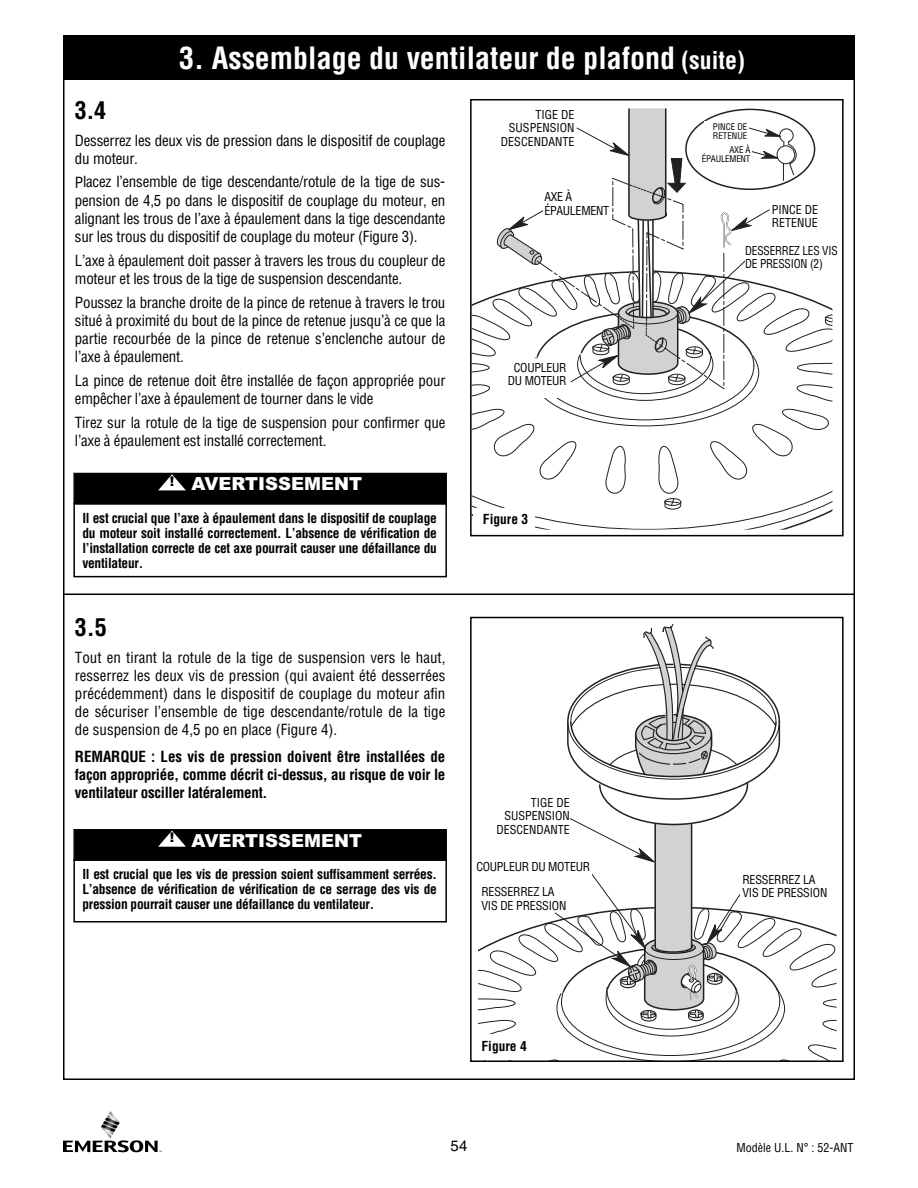
<style>
.page{position:relative;width:918px;height:1188px;background:#fff}
.page>*{position:absolute;margin:0;border:0;box-sizing:border-box;transform-origin:0 0}
.t1{font:700 condensed 30px "Helvetica";color:#fff}
.t2{font:700 condensed 24px "Helvetica";color:#000}
.t3{font:900 18px "Arial";color:#fff}
.t4{font:condensed 15px/18px "Helvetica";letter-spacing:-.015em;color:#000}
.t5{font:700 condensed 15px/18px "Helvetica";letter-spacing:-.02em;color:#000;text-align:justify}
.t6{font:15px "Helvetica";color:#000}
.t7{font:700 condensed 13.5px/15px "Helvetica";letter-spacing:-.02em;color:#000;text-align:justify}
.t8{font:condensed 13.5px/13.5px "Helvetica";color:#231f20}
.t9{font:condensed 12px/13.5px "Helvetica";letter-spacing:-.015em;color:#000;text-align:right}
.t10{font:condensed 12px/13.5px "Helvetica";letter-spacing:-.015em;color:#000;scale:.95 1}
.t11{font:condensed 10.5px/10.5px "Helvetica";color:#231f20}
.t12{font:condensed 9px/9px "Helvetica";letter-spacing:-.01em;color:#000}
.s1{font-size:24px}
</style>
<div class="page">
<img style="left:110px;top:1111px;width:6px;height:7px">
<img style="left:105px;top:1132px;width:7px;height:7px">
<svg style="left:101px;top:1118px;width:19px;height:14px"></svg>
<svg style="left:63px;top:1140px;width:99px;height:12px"></svg>
<svg style="left:473px;top:108px;width:360px;height:422px"></svg>
<div style="left:470px;top:99px;width:374px;height:437px;border:2px solid #000"></div>
<div style="left:473px;top:508px;width:62px;height:25px;background:#fff"></div>
<div style="left:63px;top:35px;width:792px;height:45px;background:#000"></div>
<hr style="left:63px;top:594px;width:792px;height:1px;background:#000">
<svg style="left:478px;top:624px;width:359px;height:435px"></svg>
<div style="left:470px;top:617px;width:374px;height:445px;border:2px solid #000"></div>
<div style="left:475px;top:1035px;width:66px;height:25px;background:#fff"></div>
<div style="left:73px;top:503px;width:374px;height:74px;border:2px solid #000"></div>
<div style="left:75px;top:474px;width:370px;height:29px;background:#000"></div>
<div style="left:73px;top:473px;width:374px;height:32px;border:2px solid #000"></div>
<svg style="left:158px;top:474px;width:28px;height:16px"></svg>
<div style="left:73px;top:859px;width:374px;height:63px;border:2px solid #000"></div>
<div style="left:75px;top:831px;width:370px;height:28px;background:#000"></div>
<div style="left:73px;top:829px;width:374px;height:32px;border:2px solid #000"></div>
<svg style="left:158px;top:831px;width:28px;height:16px"></svg>
<div style="left:745px;top:239px;width:95px;height:38px;background:#fff"></div>
<div style="left:479px;top:110px;width:95px;height:38px;background:#fff"></div>
<div style="left:475px;top:797px;width:95px;height:39px;background:#fff"></div>
<div style="left:742px;top:868px;width:92px;height:38px;background:#fff"></div>
<div style="left:482px;top:884px;width:73px;height:33px;background:#fff"></div>
<div style="left:543px;top:191px;width:68px;height:30px;background:#fff"></div>
<div style="left:504px;top:361px;width:64px;height:34px;background:#fff"></div>
<div style="left:475px;top:861px;width:117px;height:17px;background:#fff"></div>
<div style="left:705px;top:122px;width:44px;height:21px;background:#fff"></div>
<div style="left:770px;top:203px;width:62px;height:30px;background:#fff"></div>
<div style="left:699px;top:145px;width:53px;height:21px;background:#fff"></div>
<h1 class="t1" style="left:179px;top:41px;width:567px">3. Assemblage du ventilateur de plafond <span class="s1">(suite)</span></h1>
<h2 class="t2" style="left:75px;top:96px;width:33px">3.4</h2>
<p class="t4" style="left:75px;top:131px;width:372px">Desserrez les deux vis de pression dans le dispositif de couplage du moteur.</p>
<p class="t4" style="left:75px;top:173px;width:372px;text-align:justify">Placez l’ensemble de tige descendante/rotule de la tige de sus&shy;pension de 4,5 po dans le dispositif de couplage du moteur, en alignant les trous de l’axe à épaulement dans la tige descendante sur les trous du dispositif de couplage du moteur (Figure 3).</p>
<p class="t4" style="left:75px;top:251px;width:372px">L’axe à épaulement doit passer à travers les trous du coupleur de moteur et les trous de la tige de suspension descendante.</p>
<p class="t4" style="left:75px;top:293px;width:372px;text-align:justify">Poussez la branche droite de la pince de retenue à travers le trou situé à proximité du bout de la pince de retenue jusqu’à ce que la partie recourbée de la pince de retenue s’enclenche autour de l’axe à épaulement.</p>
<p class="t4" style="left:75px;top:371px;width:372px">La pince de retenue doit être installée de façon appropriée pour empêcher l’axe à épaulement de tourner dans le vide</p>
<p class="t4" style="left:75px;top:413px;width:372px">Tirez sur la rotule de la tige de suspension pour confirmer que l’axe à épaulement est installé correctement.</p>
<p class="t3" style="left:170px;top:474px;width:194px"><sup>!</sup> AVERTISSEMENT</p>
<p class="t7" style="left:82px;top:510px;width:356px">Il est crucial que l’axe à épaulement dans le dispositif de couplage du moteur soit installé correctement. L’absence de vérification de l’installation correcte de cet axe pourrait causer une défaillance du ventilateur.</p>
<h2 class="t2" style="left:75px;top:614px;width:33px">3.5</h2>
<p class="t4" style="left:75px;top:649px;width:372px;text-align:justify">Tout en tirant la rotule de la tige de suspension vers le haut, resserrez les deux vis de pression (qui avaient été desserrées précédemment) dans le dispositif de couplage du moteur afin de sécuriser l’ensemble de tige descendante/rotule de la tige de suspension de 4,5 po en place (Figure 4).</p>
<p class="t5" style="left:75px;top:748px;width:372px">REMARQUE : Les vis de pression doivent être installées de façon appropriée, comme décrit ci-dessus, au risque de voir le ventilateur osciller latéralement.</p>
<p class="t3" style="left:170px;top:830px;width:194px"><sup>!</sup> AVERTISSEMENT</p>
<p class="t7" style="left:82px;top:867px;width:356px">Il est crucial que les vis de pression soient suffisamment serrées.<br>L’absence de vérification de vérification de ce serrage des vis de pression pourrait causer une défaillance du ventilateur.</p>
<p class="t9" style="left:501px;top:108px;width:75px">TIGE DE<br>SUSPENSION<br>DESCENDANTE</p>
<p class="t8" style="left:513px;top:121px;width:62px">DOWNROD</p>
<p class="t11" style="left:708px;top:121px;width:38px">HAIRPIN<br>CLIP</p>
<p class="t11" style="left:714px;top:146px;width:32px">CLEVIS<br>PIN</p>
<p class="t12" style="left:713px;top:122px;width:36px">PINCE DE<br>RETENUE</p>
<p class="t12" style="left:702px;top:145px;width:50px;text-align:right">AXE À<br>ÉPAULEMENT</p>
<p class="t9" style="left:544px;top:191px;width:66px;text-align:left">AXE À<br>ÉPAULEMENT</p>
<p class="t8" style="left:558px;top:195px;width:41px">CLEVIS<br>PIN</p>
<p class="t8" style="left:772px;top:204px;width:49px">HAIRPIN<br>CLIP</p>
<p class="t9" style="left:772px;top:203px;width:48px;text-align:left">PINCE DE<br>RETENUE</p>
<p class="t9" style="left:508px;top:361px;width:60px;text-align:center">COUPLEUR<br>DU MOTEUR</p>
<p class="t8" style="left:510px;top:365px;width:60px">MOTOR<br>COUPLING</p>
<p class="t7" style="left:483px;top:512px;width:47px">Figure 3</p>
<p class="t9" style="left:497px;top:796px;width:75px">TIGE DE<br>SUSPENSION<br>DESCENDANTE</p>
<p class="t8" style="left:503px;top:810px;width:62px">DOWNROD</p>
<p class="t8" style="left:747px;top:241px;width:90px">LOOSEN<br>SETSCREWS (2)</p>
<p class="t10" style="left:745px;top:244px;width:99px">DESSERREZ LES VIS<br>DE PRESSION (2)</p>
<p class="t9" style="left:477px;top:860px;width:115px">COUPLEUR DU MOTEUR</p>
<p class="t8" style="left:483px;top:863px;width:105px">MOTOR COUPLING</p>
<p class="t9" style="left:742px;top:873px;width:75px">RESSERREZ LA</p>
<p class="t8" style="left:745px;top:877px;width:65px">RETIGHTEN<br>SETSCREW</p>
<p class="t9" style="left:482px;top:885px;width:75px">RESSERREZ LA</p>
<p class="t9" style="left:742px;top:886px;width:86px">VIS DE PRESSION</p>
<p class="t9" style="left:481px;top:899px;width:86px">VIS DE PRESSION</p>
<p class="t8" style="left:487px;top:890px;width:65px">RETIGHTEN<br>SETSCREW</p>
<p class="t7" style="left:482px;top:1039px;width:47px">Figure 4</p>
<p class="t6" style="left:451px;top:1140px;width:18px">54</p>
<p class="t9" style="left:736px;top:1141px;width:119px">Modèle U.L. N° : 52-ANT</p>
</div>
